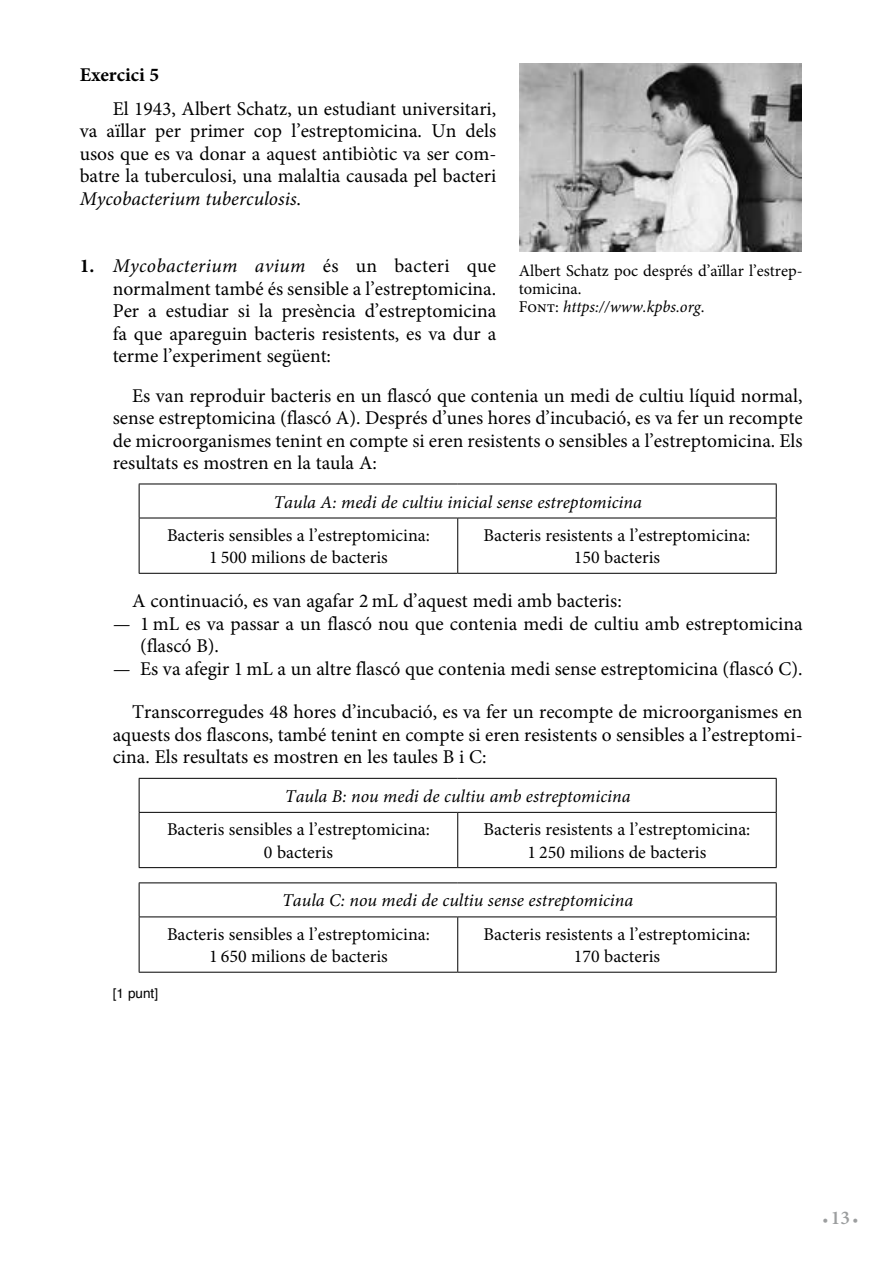
<style>
.page{position:relative;width:893px;height:1263px;background:#fff}
.page>*{position:absolute;margin:0;border:0;box-sizing:border-box;transform-origin:0 0}
.Pregunta_1{font:19.5px/22.5px "Minion Pro";color:#000;text-align:justify}
.Text{font:19.5px/22.5px "Minion Pro";color:#000;text-align:justify}
.Títol_exercici{font:700 19.5px "Minion Pro";color:#000}
.Text_taula-cursiva{font:18px "Minion Pro";color:#000}
.Text_taula-cursiva-2{font:italic 18px "Minion Pro";color:#000}
.Font{font:16.5px/18px "Minion Pro";color:#000}
.Font-2{font:italic 16.5px "Minion Pro";color:#000}
.t1{font:600 15px "Minion Pro";color:#9c9e9f}
.Puntuació_pregunta_1{font:13.5px "Helvetica";color:#000}
.s1{font-style:italic}
.s2{font-weight:700}
.s3{font-style:normal}
.s4{font-size:19.5px}
</style>
<div class="page">
<hr style="left:139px;top:484px;width:319px;height:1px;background:#000">
<hr style="left:139px;top:484px;width:1px;height:34px;background:#000">
<hr style="left:458px;top:484px;width:319px;height:1px;background:#000">
<hr style="left:776px;top:484px;width:1px;height:34px;background:#000">
<hr style="left:139px;top:518px;width:319px;height:1px;background:#000">
<hr style="left:139px;top:518px;width:1px;height:55px;background:#000">
<hr style="left:458px;top:518px;width:319px;height:1px;background:#000">
<hr style="left:457px;top:518px;width:1px;height:55px;background:#000">
<hr style="left:776px;top:518px;width:1px;height:55px;background:#000">
<hr style="left:139px;top:573px;width:319px;height:1px;background:#000">
<hr style="left:458px;top:573px;width:319px;height:1px;background:#000">
<hr style="left:139px;top:778px;width:319px;height:1px;background:#000">
<hr style="left:139px;top:779px;width:1px;height:33px;background:#000">
<hr style="left:458px;top:778px;width:319px;height:1px;background:#000">
<hr style="left:776px;top:779px;width:1px;height:33px;background:#000">
<hr style="left:139px;top:812px;width:319px;height:1px;background:#000">
<hr style="left:139px;top:813px;width:1px;height:54px;background:#000">
<hr style="left:458px;top:812px;width:319px;height:1px;background:#000">
<hr style="left:457px;top:813px;width:1px;height:54px;background:#000">
<hr style="left:776px;top:813px;width:1px;height:54px;background:#000">
<hr style="left:139px;top:867px;width:319px;height:1px;background:#000">
<hr style="left:458px;top:867px;width:319px;height:1px;background:#000">
<hr style="left:139px;top:882px;width:319px;height:1px;background:#000">
<hr style="left:139px;top:883px;width:1px;height:33px;background:#000">
<hr style="left:458px;top:882px;width:319px;height:1px;background:#000">
<hr style="left:776px;top:883px;width:1px;height:33px;background:#000">
<hr style="left:139px;top:916px;width:319px;height:1px;background:#000">
<hr style="left:139px;top:917px;width:1px;height:55px;background:#000">
<hr style="left:458px;top:916px;width:319px;height:1px;background:#000">
<hr style="left:457px;top:917px;width:1px;height:55px;background:#000">
<hr style="left:776px;top:917px;width:1px;height:55px;background:#000">
<hr style="left:139px;top:972px;width:319px;height:1px;background:#000">
<hr style="left:458px;top:972px;width:319px;height:1px;background:#000">
<img style="left:520px;top:64px;width:281px;height:188px">
<p class="Títol_exercici" style="left:80px;top:61px;width:81px">Exercici 5</p>
<p class="Text" style="left:80px;top:97px;width:418px;text-indent:33px">El 1943, Albert Schatz, un estudiant universitari, va aïllar per primer cop l’estreptomicina. Un dels usos que es va donar a aquest antibiòtic va ser com&shy;batre la tuberculosi, una malaltia causada pel bacteri <span class="s1">Mycobacterium tuberculosis</span>.</p>
<p class="Pregunta_1" style="left:113px;top:255px;width:385px;text-indent:-33px"><span class="s2">1.</span> <span class="s1">Mycobacterium avium</span> és un bacteri que normalment també és sensible a l’estreptomicina.<br>Per a estudiar si la presència d’estreptomicina fa que apareguin bacteris resistents, es va dur a terme l’experiment següent:</p>
<p class="Pregunta_1" style="left:113px;top:384px;width:691px;text-indent:20px">Es van reproduir bacteris en un flascó que contenia un medi de cultiu líquid normal, sense estreptomicina (flascó A). Després d’unes hores d’incubació, es va fer un recompte de microorganismes tenint en compte si eren resistents o sensibles a l’estreptomicina. Els resultats es mostren en la taula A:</p>
<p class="Text_taula-cursiva-2" style="left:273px;top:489px;width:370px">Taula A: medi de cultiu inicial sense estreptomicina</p>
<p class="Text_taula-cursiva" style="left:167px;top:523px;width:264px">Bacteris sensibles a l’estreptomicina:</p>
<p class="Text_taula-cursiva" style="left:209px;top:546px;width:180px">1 500 milions de bacteris</p>
<p class="Font" style="left:519px;top:262px;width:285px">Albert Schatz poc després d’aïllar l’estrep&shy;tomicina.</p>
<p class="Font-2" style="left:519px;top:296px;width:187px"><span class="s3">Font:</span> https://www.kpbs.org<span class="s3">.</span></p>
<p class="Text_taula-cursiva" style="left:484px;top:523px;width:268px">Bacteris resistents a l’estreptomicina:</p>
<p class="Text_taula-cursiva" style="left:574px;top:546px;width:88px">150 bacteris</p>
<p class="Pregunta_1" style="left:132px;top:590px;width:491px">A continuació, es van agafar 2 mL d’aquest medi amb bacteris:</p>
<p class="Pregunta_1" style="left:140px;top:612px;width:664px;text-indent:-27px"><span class="s1">—</span> 1 mL es va passar a un flascó nou que contenia medi de cultiu amb estreptomicina (flascó B).</p>
<p class="Pregunta_1" style="left:113px;top:657px;width:691px"><span class="s1">—</span> Es va afegir 1 mL a un altre flascó que contenia medi sense estreptomicina (flascó C).</p>
<p class="Pregunta_1" style="left:113px;top:701px;width:691px;text-indent:19px">Transcorregudes 48 hores d’incubació, es va fer un recompte de microorganismes en aquests dos flascons, també tenint en compte si eren resistents o sensibles a l’estreptomi&shy;cina. Els resultats es mostren en les taules B i C:</p>
<p class="Text_taula-cursiva-2" style="left:285px;top:784px;width:347px">Taula B: nou medi de cultiu amb estreptomicina</p>
<p class="Text_taula-cursiva" style="left:167px;top:817px;width:264px">Bacteris sensibles a l’estreptomicina:</p>
<p class="Text_taula-cursiva" style="left:264px;top:840px;width:71px">0 bacteris</p>
<p class="Text_taula-cursiva" style="left:484px;top:817px;width:268px">Bacteris resistents a l’estreptomicina:</p>
<p class="Text_taula-cursiva" style="left:528px;top:840px;width:180px">1 250 milions de bacteris</p>
<p class="Text_taula-cursiva-2" style="left:282px;top:888px;width:353px">Taula C: nou medi de cultiu sense estreptomicina</p>
<p class="Text_taula-cursiva" style="left:167px;top:922px;width:264px">Bacteris sensibles a l’estreptomicina:</p>
<p class="Text_taula-cursiva" style="left:209px;top:944px;width:180px">1 650 milions de bacteris</p>
<p class="Text_taula-cursiva" style="left:484px;top:922px;width:268px">Bacteris resistents a l’estreptomicina:</p>
<p class="Text_taula-cursiva" style="left:574px;top:944px;width:88px">170 bacteris</p>
<p class="Puntuació_pregunta_1" style="left:113px;top:982px;width:47px">[1 punt]</p>
<p class="t1" style="left:822px;top:1209px;width:38px">• <span class="s4">13</span> •</p>
</div>
